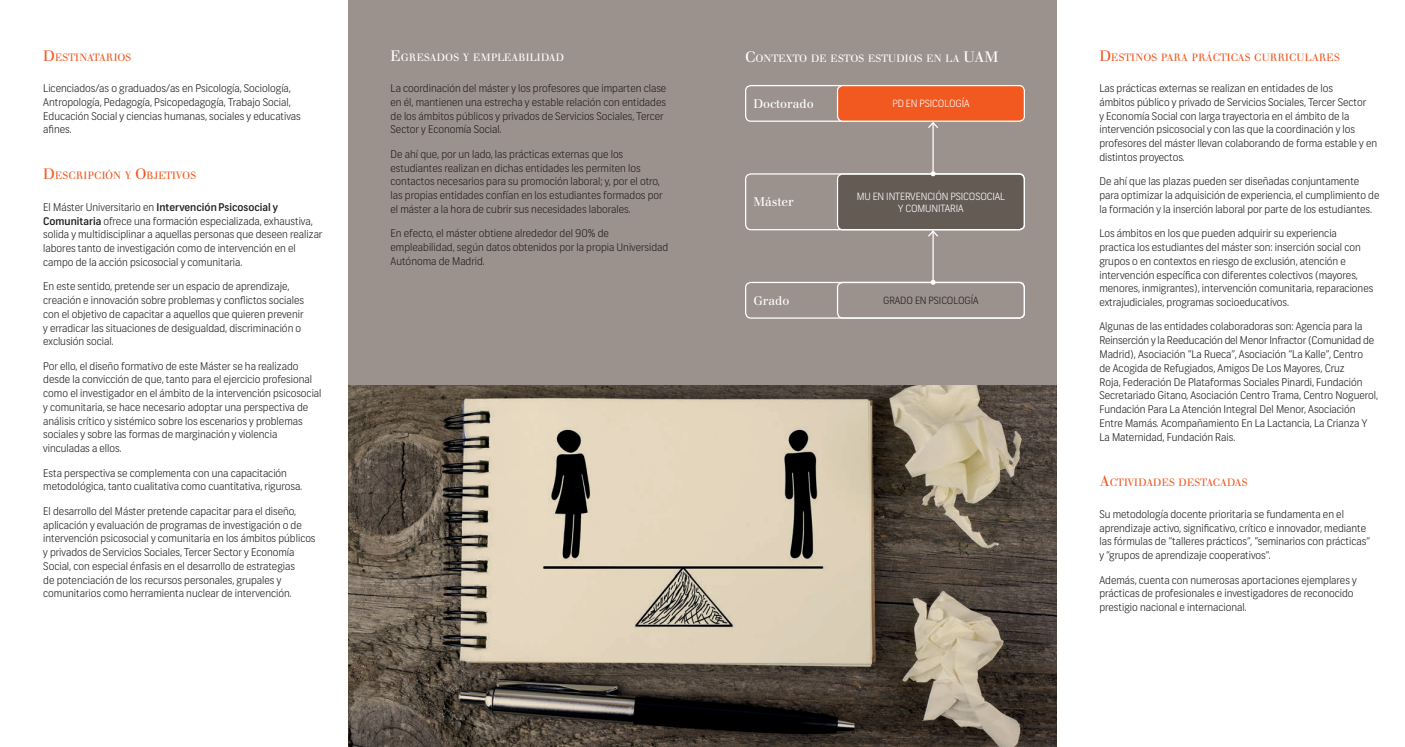
<style>
.page{position:relative;width:1405px;height:747px;background:#fff}
.page>*{position:absolute;margin:0;border:0;box-sizing:border-box;transform-origin:0 0}
.t1{font:12.5px "Walbaum";color:#fff}
.texto_corrido{font:300 10.62px/13.8px "Frank";color:#231f20}
.titulos{font:10.5px "Walbaum";letter-spacing:.005em;color:#f15921}
.titulos-2{font:10.5px "Walbaum";letter-spacing:-.005em;color:#fff}
.titulos-3{font:10.5px "Walbaum";letter-spacing:-.015em;color:#f15921}
.texto_corrido-2{font:300 10px/12px "Frank";letter-spacing:-.01em;color:#fff;text-align:center}
.texto_corrido-3{font:300 10px "Frank";letter-spacing:-.01em;color:#231f20}
.s1{font-size:15px}
.s2{font-weight:500}
</style>
<div class="page">
<div style="left:348px;top:0;width:709px;height:746px;background:#9c928d"></div>
<div style="left:745px;top:85px;width:188px;height:37px;border:1px solid #fff;border-radius:5px"></div>
<div style="left:837px;top:174px;width:187px;height:55px;background:#655b55;border-radius:5px"></div>
<div style="left:745px;top:173px;width:280px;height:57px;border:1px solid #fff;border-radius:5px"></div>
<div style="left:745px;top:282px;width:280px;height:36px;border:1px solid #fff;border-radius:5px"></div>
<hr style="left:932px;top:123px;width:2px;height:51px;background:#fff">
<svg style="left:930px;top:171px;width:5px;height:5px"></svg>
<svg style="left:928px;top:122px;width:10px;height:7px"></svg>
<hr style="left:932px;top:231px;width:2px;height:51px;background:#fff">
<svg style="left:930px;top:280px;width:5px;height:5px"></svg>
<svg style="left:926px;top:229px;width:13px;height:9px"></svg>
<div style="left:837px;top:86px;width:187px;height:35px;background:#f15921;border-radius:5px"></div>
<div style="left:837px;top:85px;width:188px;height:37px;border:1px solid #fff;border-radius:5px"></div>
<img style="left:348px;top:385px;width:709px;height:361px">
<p class="titulos-3" style="left:43px;top:51px;width:90px"><span class="s1">D</span>ESTINATARIOS</p>
<p class="texto_corrido" style="left:43px;top:82px;width:259px">Licenciados/as o graduados/as en Psicología, Sociología, Antropología, Pedagogía, Psicopedagogía, Trabajo Social, Educación Social y ciencias humanas, sociales y educativas afines.</p>
<p class="titulos" style="left:43px;top:169px;width:154px"><span class="s1">D</span>ESCRIPCIÓN Y <span class="s1">O</span>BJETIVOS</p>
<p class="texto_corrido" style="left:43px;top:200px;width:281px">El Máster Universitario en <span class="s2">Intervención Psicosocial y Comunitaria</span> ofrece una formación especializada, exhaustiva, solida y multidisciplinar a aquellas personas que deseen realizar labores tanto de investigación como de intervención en el campo de la acción psicosocial y comunitaria.</p>
<p class="texto_corrido" style="left:43px;top:279px;width:262px">En este sentido, pretende ser un espacio de aprendizaje, creación e innovación sobre problemas y conflictos sociales con el objetivo de capacitar a aquellos que quieren prevenir y erradicar las situaciones de desigualdad, discriminación o exclusión social.</p>
<p class="texto_corrido" style="left:43px;top:359px;width:280px">Por ello, el diseño formativo de este Máster se ha realizado desde la convicción de que, tanto para el ejercicio profesional como el investigador en el ámbito de la intervención psicosocial y comunitaria, se hace necesario adoptar una perspectiva de análisis crítico y sistémico sobre los escenarios y problemas sociales y sobre las formas de marginación y violencia vinculadas a ellos.</p>
<p class="texto_corrido" style="left:43px;top:466px;width:260px">Esta perspectiva se complementa con una capacitación metodológica, tanto cualitativa como cuantitativa, rigurosa.</p>
<p class="texto_corrido" style="left:43px;top:504px;width:274px">El desarrollo del Máster pretende capacitar para el diseño, aplicación y evaluación de programas de investigación o de intervención psicosocial y comunitaria en los ámbitos públicos y privados de Servicios Sociales, Tercer Sector y Economía Social, con especial énfasis en el desarrollo de estrategias<br>de potenciación de los recursos personales, grupales y comunitarios como herramienta nuclear de intervención.</p>
<p class="titulos-2" style="left:391px;top:51px;width:175px"><span class="s1">E</span>GRESADOS Y EMPLEABILIDAD</p>
<p class="texto_corrido" style="left:391px;top:82px;width:277px">La coordinación del máster y los profesores que imparten clase en él, mantienen una estrecha y estable relación con entidades de los ámbitos públicos y privados de Servicios Sociales, Tercer Sector y Economía Social.</p>
<p class="texto_corrido" style="left:391px;top:147px;width:273px">De ahí que, por un lado, las prácticas externas que los estudiantes realizan en dichas entidades les permiten los contactos necesarios para su promoción laboral; y, por el otro, las propias entidades confían en los estudiantes formados por el máster a la hora de cubrir sus necesidades laborales.</p>
<p class="texto_corrido" style="left:391px;top:227px;width:279px">En efecto, el máster obtiene alrededor del 90% de empleabilidad, según datos obtenidos por la propia Universidad<br>Autónoma de Madrid.</p>
<p class="titulos-2" style="left:745px;top:52px;width:255px"><span class="s1">C</span> ONTEXTO DE ESTOS ESTUDIOS EN LA <span class="s1">UAM</span></p>
<p class="t1" style="left:753px;top:96px;width:62px">Doctorado</p>
<p class="texto_corrido-2" style="left:892px;top:98px;width:79px">PD EN PSICOLOGÍA</p>
<p class="t1" style="left:753px;top:195px;width:42px">Máster</p>
<p class="t1" style="left:753px;top:293px;width:38px">Grado</p>
<p class="texto_corrido-2" style="left:857px;top:190px;width:150px">MU EN INTERVENCIÓN PSICOSOCIAL<br>Y COMUNITARIA</p>
<p class="texto_corrido-3" style="left:883px;top:294px;width:97px">GRADO EN PSICOLOGÍA</p>
<p class="titulos" style="left:1099px;top:51px;width:242px"><span class="s1">D</span>ESTINOS PARA PRÁCTICAS CURRICULARES</p>
<p class="texto_corrido" style="left:1099px;top:82px;width:279px">Las prácticas externas se realizan en entidades de los<br>ámbitos público y privado de Servicios Sociales, Tercer Sector<br>y Economía Social con larga trayectoria en el ámbito de la intervención psicosocial y con las que la coordinación y los profesores del máster llevan colaborando de forma estable y en distintos proyectos.</p>
<p class="texto_corrido" style="left:1099px;top:175px;width:281px">De ahí que las plazas pueden ser diseñadas conjuntamente para optimizar la adquisición de experiencia, el cumplimiento de la formación y la inserción laboral por parte de los estudiantes.</p>
<p class="texto_corrido" style="left:1099px;top:227px;width:275px">Los ámbitos en los que pueden adquirir su experiencia practica los estudiantes del máster son: inserción social con grupos o en contextos en riesgo de exclusión, atención e intervención específica con diferentes colectivos (mayores, menores, inmigrantes), intervención comunitaria, reparaciones extrajudiciales, programas socioeducativos.</p>
<p class="texto_corrido" style="left:1099px;top:320px;width:280px">Algunas de las entidades colaboradoras son: Agencia para la Reinserción y la Reeducación del Menor Infractor (Comunidad de Madrid), Asociación “La Rueca”, Asociación “La Kalle”, Centro<br>de Acogida de Refugiados, Amigos De Los Mayores, Cruz<br>Roja, Federación De Plataformas Sociales Pinardi, Fundación Secretariado Gitano, Asociación Centro Trama, Centro Noguerol, Fundación Para La Atención Integral Del Menor, Asociación Entre Mamás. Acompañamiento En La Lactancia, La Crianza Y La Maternidad, Fundación Rais.</p>
<p class="titulos-3" style="left:1099px;top:476px;width:150px"><span class="s1">A</span>CTIVIDADES DESTACADAS</p>
<p class="texto_corrido" style="left:1099px;top:507px;width:272px">Su metodología docente prioritaria se fundamenta en el aprendizaje activo, significativo, crítico e innovador, mediante las fórmulas de “talleres prácticos”, “seminarios con prácticas” y “grupos de aprendizaje cooperativos”.</p>
<p class="texto_corrido" style="left:1099px;top:573px;width:259px">Además, cuenta con numerosas aportaciones ejemplares y prácticas de profesionales e investigadores de reconocido prestigio nacional e internacional.</p>
</div>
